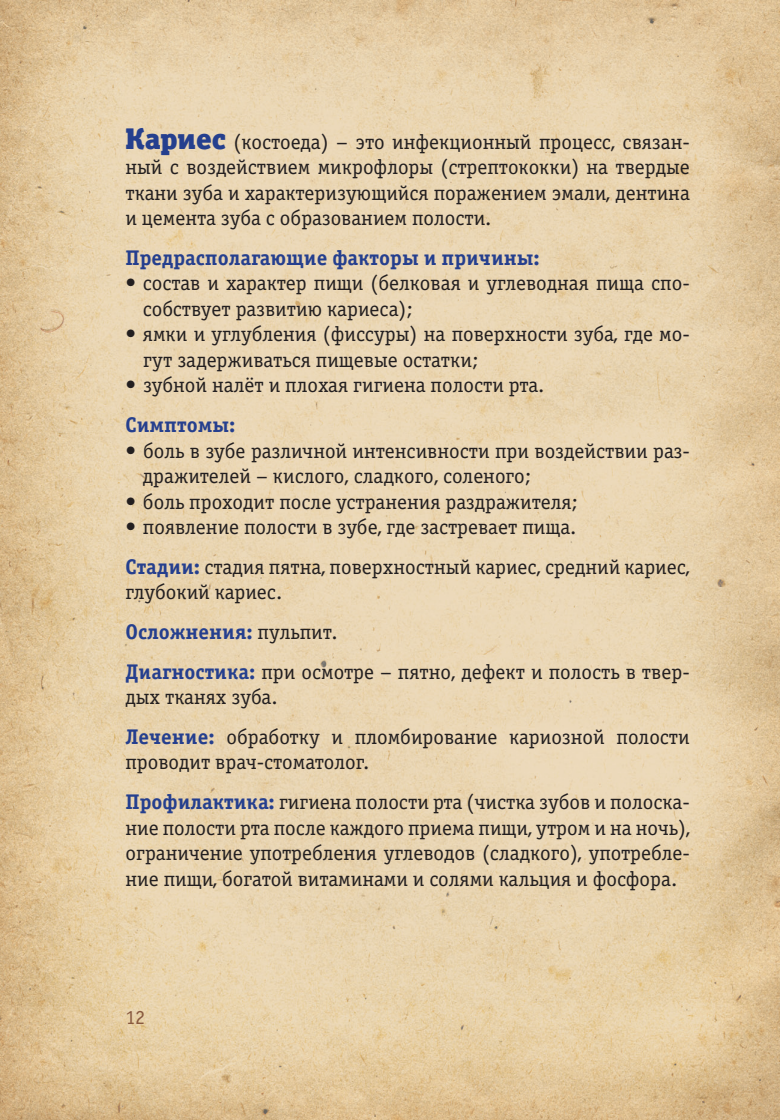
<style>
.page{position:relative;width:780px;height:1120px;background:#fff}
.page>*{position:absolute;margin:0;border:0;box-sizing:border-box;transform-origin:0 0}
.t1{font:21.25px/25.5px "Officina Serif Book C";color:#231f20}
.t2{font:21.25px "Officina Serif Bold C";color:#253f8e}
.t3{font:20px "Officina Serif Book C";color:#88593f}
.s1{font-family:"Officina Serif Black C";font-size:30px;color:#253f8e}
.s2{font-family:"Officina Serif Bold C";color:#253f8e}
.s3{font-family:"Officina Serif Book C";color:#231f20}
</style>
<div class="page">
<img style="left:0;top:0;width:780px;height:1120px">
<p class="t1" style="left:125px;top:129px;width:566px;text-align:justify"><span class="s1">Кариес</span> (костоеда) – это инфекционный процесс, связан&shy;ный с воздействием микрофлоры (стрептококки) на твердые ткани зуба и характеризующийся поражением эмали, дентина и цемента зуба с образованием полости.</p>
<p class="t2" style="left:125px;top:246px;width:416px">Предрасполагающие факторы и причины:</p>
<p class="t1" style="left:143px;top:271px;width:548px;text-indent:-18px">• состав и характер пищи (белковая и углеводная пища спо&shy;собствует развитию кариеса);</p>
<p class="t1" style="left:143px;top:322px;width:548px;text-indent:-18px">• ямки и углубления (фиссуры) на поверхности зуба, где мо&shy;гут задерживаться пищевые остатки;</p>
<p class="t1" style="left:125px;top:373px;width:420px">• зубной налёт и плохая гигиена полости рта.</p>
<p class="t2" style="left:125px;top:413px;width:111px">Симптомы:</p>
<p class="t1" style="left:143px;top:438px;width:548px;text-indent:-17px">• боль в зубе различной интенсивности при воздействии раз&shy;дражителей – кислого, сладкого, соленого;</p>
<p class="t1" style="left:125px;top:489px;width:454px">• боль проходит после устранения раздражителя;</p>
<p class="t1" style="left:125px;top:507px;width:566px;line-height:39.8px">• появление полости в зубе, где застревает пища.<br><span class="s2">Стадии:</span> стадия пятна, поверхностный кариес, средний кариес,</p>
<p class="t1" style="left:125px;top:580px;width:158px">глубокий кариес.</p>
<p class="t2" style="left:125px;top:620px;width:214px">Осложнения: <span class="s3">пульпит.</span></p>
<p class="t1" style="left:125px;top:659px;width:566px"><span class="s2">Диагностика:</span> при осмотре – пятно, дефект и полость в твер&shy;дых тканях зуба.</p>
<p class="t1" style="left:125px;top:724px;width:566px"><span class="s2">Лечение:</span> обработку и пломбирование кариозной полости проводит врач-стоматолог.</p>
<p class="t1" style="left:125px;top:789px;width:566px;text-align:justify"><span class="s2">Профилактика:</span> гигиена полости рта (чистка зубов и полоска&shy;ние полости рта после каждого приема пищи, утром и на ночь), ограничение употребления углеводов (сладкого), употребле&shy;ние пищи, богатой витаминами и солями кальция и фосфора.</p>
<p class="t3" style="left:125px;top:1006px;width:21px">12</p>
</div>
